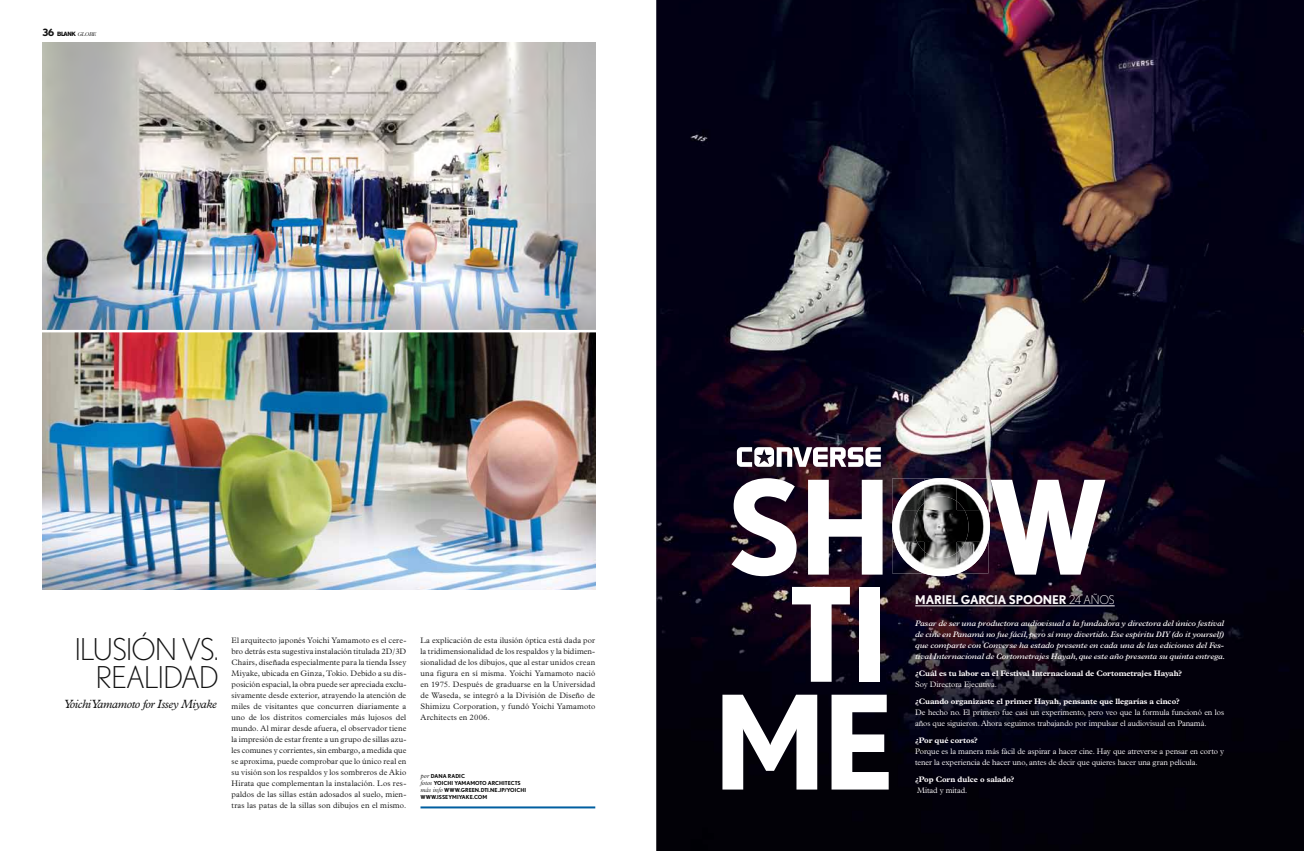
<style>
.page{position:relative;width:1304px;height:851px;background:#fff}
.page>*{position:absolute;margin:0;border:0;box-sizing:border-box;transform-origin:0 0}
.t1{font:300 30px/28px "Nobel";letter-spacing:-.025em;color:#121212;text-align:right}
.t2{font:italic 12px "Plantin";letter-spacing:-.03em;color:#121212}
.t3{font:700 12px "Nobel";letter-spacing:-.01em;color:#fefbfc}
.t4{font:300 8px/11px "Plantin";letter-spacing:.015em;color:#121212;text-align:justify}
.t5{font:300 8px/11px "Plantin";letter-spacing:-.01em;color:#fefbfc}
.t6{font:italic 600 8px/11px "Plantin";letter-spacing:-.01em;color:#fefbfc;text-align:justify}
.t7{font:700 8px "Plantin";letter-spacing:-.01em;color:#fefbfc}
.t8{font:800 6px "Helvetica Neue LT Std";letter-spacing:-.05em;color:#121212}
.t9{font:700 5.5px/7px "Nobel";color:#121212}
.s1{font-family:"Nobel";font-weight:700;font-size:10px}
.s2{font-family:"Plantin";font-weight:300;font-style:italic;font-size:5.5px}
.s3{font-family:"Plantin";font-weight:300;font-style:italic;font-size:6.5px}
.s4{font-weight:300}
</style>
<div class="page">
<hr style="left:420px;top:806px;width:175px;height:2px;background:#005fa0">
<img style="left:43px;top:43px;width:552px;height:546px">
<hr style="left:38px;top:330px;width:559px;height:2px;background:#fff">
<img style="left:656px;top:0;width:648px;height:850px">
<svg style="left:737px;top:447px;width:144px;height:20px"></svg>
<svg style="left:732px;top:478px;width:65px;height:98px"></svg>
<svg style="left:808px;top:479px;width:75px;height:95px"></svg>
<svg style="left:892px;top:478px;width:213px;height:98px"></svg>
<svg style="left:792px;top:586px;width:58px;height:95px"></svg>
<div style="left:859px;top:586px;width:21px;height:95px;background:#fff"></div>
<svg style="left:722px;top:694px;width:95px;height:95px"></svg>
<svg style="left:832px;top:694px;width:57px;height:95px"></svg>
<hr style="left:915px;top:605px;width:200px;height:1px;background:#fefbfc">
<img style="left:892px;top:478px;width:96px;height:63px">
<img style="left:892px;top:541px;width:2px;height:32px">
<img style="left:924px;top:541px;width:32px;height:10px">
<img style="left:956px;top:541px;width:32px;height:32px">
<img style="left:895px;top:480px;width:29px;height:30px">
<img style="left:924px;top:478px;width:32px;height:24px">
<img style="left:956px;top:480px;width:31px;height:30px">
<img style="left:892px;top:510px;width:26px;height:31px">
<img style="left:964px;top:510px;width:24px;height:31px">
<img style="left:894px;top:541px;width:30px;height:32px">
<img style="left:924px;top:551px;width:32px;height:22px">
<p class="t8" style="left:43px;top:31px;width:55px"><span class="s1">36</span> BLANK <span class="s2">globe</span></p>
<h1 class="t1" style="left:75px;top:635px;width:145px">ILUSIÓN VS.<br>REALIDAD</h1>
<h2 class="t2" style="left:64px;top:697px;width:155px">Yoichi Yamamoto for Issey Miyake</h2>
<p class="t4" style="left:232px;top:635px;width:176px">El arquitecto japonés Yoichi Yamamoto es el cere&shy;bro detrás esta sugestiva instalación titulada 2D/3D Chairs, diseñada especialmente para la tienda Issey Miyake, ubicada en Ginza, Tokio. Debido a su dis&shy;posición espacial, la obra puede ser apreciada exclu&shy;sivamente desde exterior, atrayendo la atención de miles de visitantes que concurren diariamente a uno de los distritos comerciales más lujosos del mundo. Al mirar desde afuera, el observador tiene la impresión de estar frente a un grupo de sillas azu&shy;les comunes y corrientes, sin embargo, a medida que se aproxima, puede comprobar que lo único real en su visión son los respaldos y los sombreros de Akio Hirata que complementan la instalación. Los res&shy;paldos de las sillas están adosados al suelo, mien&shy;tras las patas de la sillas son dibujos en el mismo.</p>
<p class="t4" style="left:420px;top:635px;width:176px">La explicación de esta ilusión óptica está dada por la tridimensionalidad de los respaldos y la bidimen&shy;sionalidad de los dibujos, que al estar unidos crean una figura en sí misma. Yoichi Yamamoto nació en 1975. Después de graduarse en la Universidad de Waseda, se integró a la División de Diseño de Shimizu Corporation, y fundó Yoichi Yamamoto Architects en 2006.</p>
<p class="t9" style="left:420px;top:772px;width:107px"><span class="s3">por</span> DANA RADIC<br><span class="s3">fotos</span> YOICHI YAMAMOTO ARCHITECTS <span class="s3">más info</span> WWW.GREEN.DTI.NE.JP/YOICHI<br>WWW.ISSEYMIYAKE.COM</p>
<h2 class="t3" style="left:915px;top:592px;width:201px">MARIEL GARCIA SPOONER <span class="s4">24 AÑOS</span></h2>
<p class="t6" style="left:915px;top:618px;width:311px">Pasar de ser una productora audiovisual a la fundadora y directora del único festival de cine en Panamá no fue fácil, pero sí muy divertido. Ese espíritu DIY (do it yourself) que comparte con Converse ha estado presente en cada una de las ediciones del Fes&shy;tival Internacional de Cortometrajes Hayah, que este año presenta su quinta entrega.</p>
<p class="t7" style="left:915px;top:668px;width:269px">¿Cuál es tu labor en el Festival Internacional de Cortometrajes Hayah?</p>
<p class="t5" style="left:915px;top:679px;width:83px">Soy Directora Ejecutiva.</p>
<p class="t7" style="left:915px;top:696px;width:266px">¿Cuando organizaste el primer Hayah, pensante que llegarías a cinco?</p>
<p class="t5" style="left:915px;top:707px;width:310px">De hecho no. El primero fue casi un experimento, pero veo que la formula funcionó en los años que siguieron. Ahora seguimos trabajando por impulsar el audiovisual en Panamá.</p>
<p class="t7" style="left:915px;top:735px;width:64px">¿Por qué cortos?</p>
<p class="t5" style="left:915px;top:746px;width:310px">Porque es la manera más fácil de aspirar a hacer cine. Hay que atreverse a pensar en corto y tener la experiencia de hacer uno, antes de decir que quieres hacer una gran película.</p>
<p class="t7" style="left:915px;top:774px;width:101px">¿Pop Corn dulce o salado?</p>
<p class="t5" style="left:917px;top:785px;width:51px">Mitad y mitad.</p>
</div>
